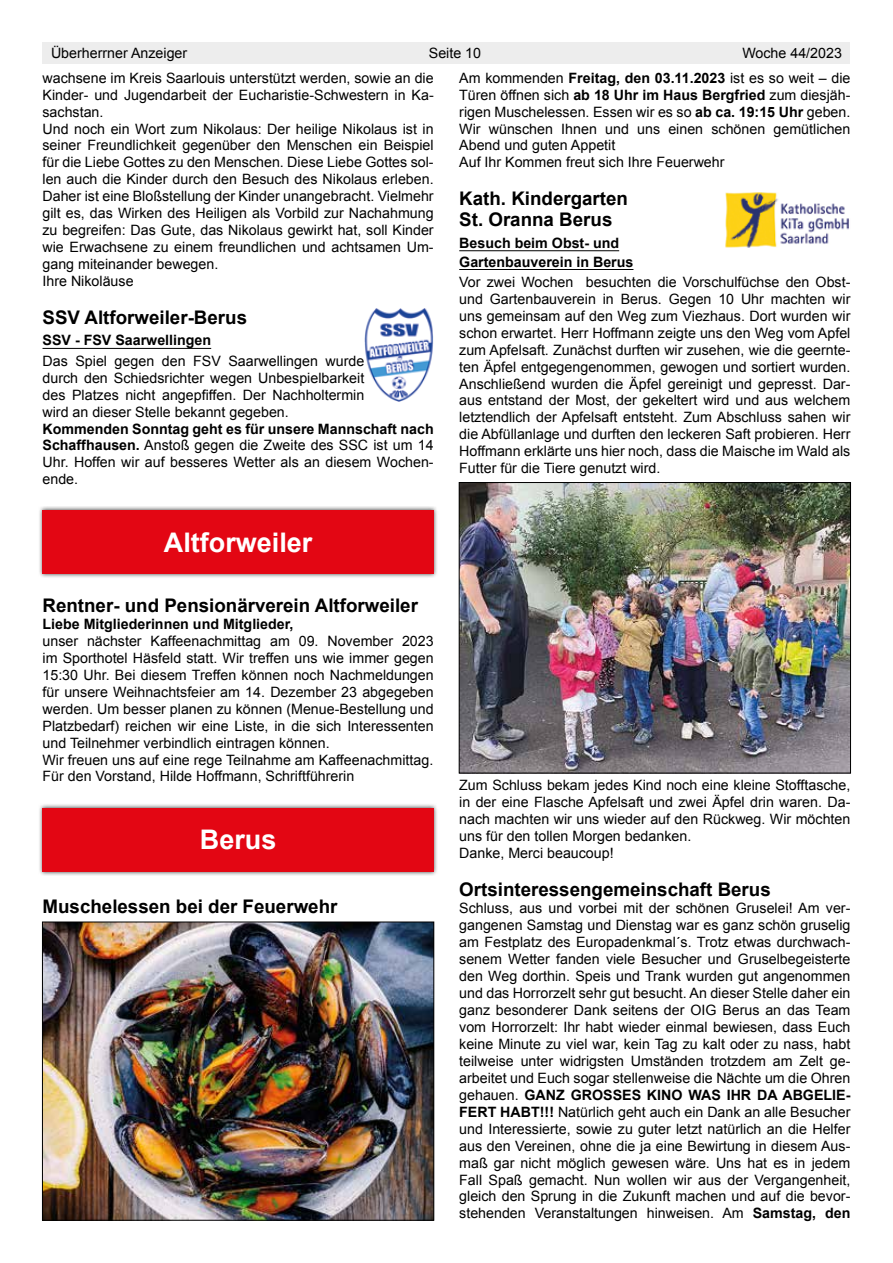
<style>
.page{position:relative;width:893px;height:1263px;background:#fff}
.page>*{position:absolute;margin:0;border:0;box-sizing:border-box;transform-origin:0 0}
.t1{font:700 27px "Arial";color:#fff}
.t2{font:700 18.75px/21px "Arial";color:#000}
.t3{font:14.25px/17px "Arial";color:#000}
.t4{font:700 14.25px/18.8px "Arial";color:#000}
.s1{font-weight:700}
</style>
<div class="page">
<div style="left:43px;top:43px;width:807px;height:21px;background:#ededed"></div>
<hr style="left:459px;top:250px;width:160px;height:1px;background:#000">
<hr style="left:459px;top:269px;width:174px;height:1px;background:#000">
<img style="left:725px;top:192px;width:124px;height:55px">
<img style="left:461px;top:484px;width:388px;height:287px">
<div style="left:459px;top:482px;width:392px;height:291px;border:1px solid #000"></div>
<hr style="left:43px;top:348px;width:168px;height:1px;background:#000">
<img style="left:364px;top:308px;width:70px;height:93px">
<div style="left:38px;top:506px;width:401px;height:72px;background:#000;opacity:.7"></div>
<div style="left:43px;top:510px;width:391px;height:64px;background:#e30613"></div>
<div style="left:38px;top:803px;width:401px;height:73px;background:#000;opacity:.7"></div>
<div style="left:43px;top:808px;width:391px;height:63px;background:#e30613"></div>
<img style="left:44px;top:924px;width:388px;height:294px">
<div style="left:42px;top:922px;width:392px;height:298px;border:1px solid #000"></div>
<p class="t3" style="left:51px;top:45px;width:138px">Überherrner Anzeiger</p>
<p class="t3" style="left:429px;top:45px;width:54px">Seite 10</p>
<p class="t3" style="left:459px;top:41px;width:393px;line-height:24.3px;text-indent:283px">Woche 44/2023<br>Am kommenden <span class="s1">Freitag, den 03.11.2023</span> ist es so weit – die</p>
<p class="t3" style="left:459px;top:86px;width:393px">Türen öffnen sich <span class="s1">ab 18 Uhr im Haus Bergfried</span> zum diesjäh&shy;rigen Muschelessen. Essen wir es so <span class="s1">ab ca. 19:15 Uhr</span> geben.<br>Wir wünschen Ihnen und uns einen schönen gemütlichen Abend und guten Appetit<br>Auf Ihr Kommen freut sich Ihre Feuerwehr</p>
<h2 class="t2" style="left:459px;top:189px;width:170px">Kath. Kindergarten<br>St. Oranna Berus</h2>
<p class="t4" style="left:459px;top:234px;width:176px">Besuch beim Obst- und<br>Gartenbauverein in Berus</p>
<p class="t3" style="left:459px;top:273px;width:393px;text-align:justify">Vor zwei Wochen besuchten die Vorschulfüchse den Obst&shy;und Gartenbauverein in Berus. Gegen 10 Uhr machten wir uns gemeinsam auf den Weg zum Viezhaus. Dort wurden wir schon erwartet. Herr Hoffmann zeigte uns den Weg vom Apfel zum Apfelsaft. Zunächst durften wir zusehen, wie die geernte&shy;ten Äpfel entgegengenommen, gewogen und sortiert wurden.<br>Anschließend wurden die Äpfel gereinigt und gepresst. Dar&shy;aus entstand der Most, der gekeltert wird und aus welchem letztendlich der Apfelsaft entsteht. Zum Abschluss sahen wir die Abfüllanlage und durften den leckeren Saft probieren. Herr Hoffmann erklärte uns hier noch, dass die Maische im Wald als Futter für die Tiere genutzt wird.</p>
<p class="t3" style="left:43px;top:69px;width:393px">wachsene im Kreis Saarlouis unterstützt werden, sowie an die Kinder- und Jugendarbeit der Eucharistie-Schwestern in Ka&shy;sachstan.<br>Und noch ein Wort zum Nikolaus: Der heilige Nikolaus ist in seiner Freundlichkeit gegenüber den Menschen ein Beispiel für die Liebe Gottes zu den Menschen. Diese Liebe Gottes sol&shy;len auch die Kinder durch den Besuch des Nikolaus erleben.<br>Daher ist eine Bloßstellung der Kinder unangebracht. Vielmehr gilt es, das Wirken des Heiligen als Vorbild zur Nachahmung zu begreifen: Das Gute, das Nikolaus gewirkt hat, soll Kinder wie Erwachsene zu einem freundlichen und achtsamen Um&shy;gang miteinander bewegen.<br>Ihre Nikoläuse</p>
<h2 class="t2" style="left:43px;top:308px;width:206px">SSV Altforweiler-Berus</h2>
<p class="t4" style="left:43px;top:331px;width:170px">SSV - FSV Saarwellingen</p>
<p class="t3" style="left:43px;top:352px;width:323px;text-align:justify">Das Spiel gegen den FSV Saarwellingen wurde durch den Schiedsrichter wegen Unbespielbarkeit des Platzes nicht angepfiffen. Der Nachholtermin wird an dieser Stelle bekannt gegeben.</p>
<p class="t3" style="left:43px;top:420px;width:393px;text-align:justify"><span class="s1">Kommenden Sonntag geht es für unsere Mannschaft nach Schaffhausen.</span> Anstoß gegen die Zweite des SSC ist um 14<br>Uhr. Hoffen wir auf besseres Wetter als an diesem Wochen&shy;ende.</p>
<h1 class="t1" style="left:164px;top:525px;width:150px">Altforweiler</h1>
<h2 class="t2" style="left:43px;top:595px;width:377px">Rentner- und Pensionärverein Altforweiler</h2>
<p class="t4" style="left:43px;top:615px;width:252px">Liebe Mitgliederinnen und Mitglieder,</p>
<p class="t3" style="left:43px;top:633px;width:393px">unser nächster Kaffeenachmittag am 09. November 2023 im Sporthotel Häsfeld statt. Wir treffen uns wie immer gegen 15:30 Uhr. Bei diesem Treffen können noch Nachmeldungen für unsere Weihnachtsfeier am 14. Dezember 23 abgegeben werden. Um besser planen zu können (Menue-Bestellung und Platzbedarf) reichen wir eine Liste, in die sich Interessenten und Teilnehmer verbindlich eintragen können.<br>Wir freuen uns auf eine rege Teilnahme am Kaffeenachmittag.<br>Für den Vorstand, Hilde Hoffmann, Schriftführerin</p>
<h1 class="t1" style="left:200px;top:822px;width:78px">Berus</h1>
<h2 class="t2" style="left:43px;top:896px;width:296px">Muschelessen bei der Feuerwehr</h2>
<p class="t3" style="left:459px;top:776px;width:393px">Zum Schluss bekam jedes Kind noch eine kleine Stofftasche, in der eine Flasche Apfelsaft und zwei Äpfel drin waren. Da&shy;nach machten wir uns wieder auf den Rückweg. Wir möchten uns für den tollen Morgen bedanken.<br>Danke, Merci beaucoup!</p>
<h2 class="t2" style="left:459px;top:879px;width:313px">Ortsinteressengemeinschaft Berus</h2>
<p class="t3" style="left:459px;top:900px;width:393px;text-align:justify">Schluss, aus und vorbei mit der schönen Gruselei! Am ver&shy;gangenen Samstag und Dienstag war es ganz schön gruselig am Festplatz des Europadenkmal´s. Trotz etwas durchwach&shy;senem Wetter fanden viele Besucher und Gruselbegeisterte den Weg dorthin. Speis und Trank wurden gut angenommen und das Horrorzelt sehr gut besucht. An dieser Stelle daher ein ganz besonderer Dank seitens der OIG Berus an das Team vom Horrorzelt: Ihr habt wieder einmal bewiesen, dass Euch keine Minute zu viel war, kein Tag zu kalt oder zu nass, habt teilweise unter widrigsten Umständen trotzdem am Zelt ge&shy;arbeitet und Euch sogar stellenweise die Nächte um die Ohren gehauen. <span class="s1">GANZ GROSSES KINO WAS IHR DA ABGELIE-FERT HABT!!!</span> Natürlich geht auch ein Dank an alle Besucher und Interessierte, sowie zu guter letzt natürlich an die Helfer aus den Vereinen, ohne die ja eine Bewirtung in diesem Aus&shy;maß gar nicht möglich gewesen wäre. Uns hat es in jedem Fall Spaß gemacht. Nun wollen wir aus der Vergangenheit, gleich den Sprung in die Zukunft machen und auf die bevor&shy;stehenden Veranstaltungen hinweisen. Am <span class="s1">Samstag, den</span></p>
</div>
